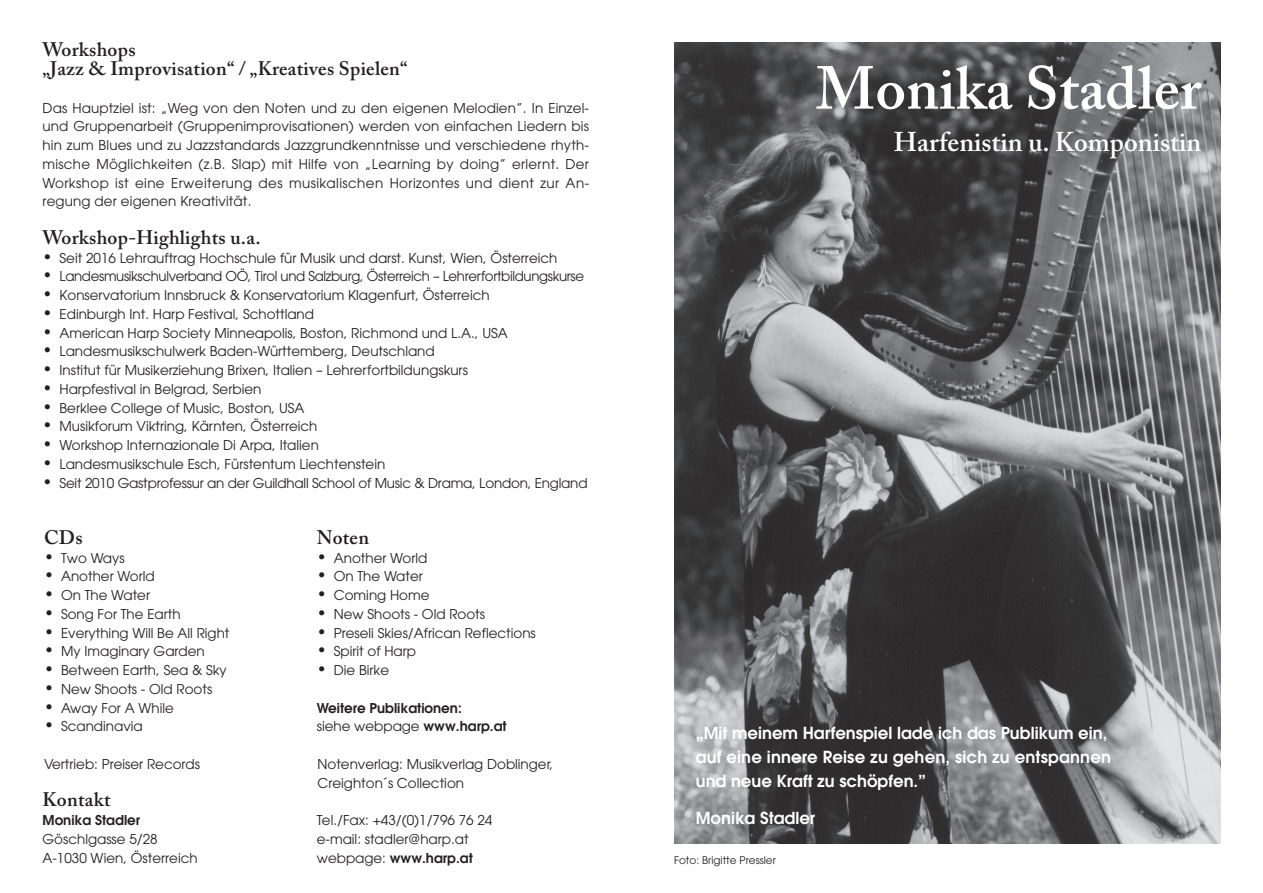
<style>
.page{position:relative;width:1263px;height:893px;background:#fff}
.page>*{position:absolute;margin:0;border:0;box-sizing:border-box;transform-origin:0 0}
.t1{font:600 60px "Adobe Caslon Pro";color:#fff}
.t2{font:600 27px "Adobe Caslon Pro";color:#fff}
.t3{font:600 19.5px/18.8px "Adobe Caslon Pro";letter-spacing:.015em;color:#231f20}
.t4{font:600 16.5px/24px "Avant Garde";color:#fff}
.t5{font:13.5px/18.8px "Avant Garde";color:#231f20}
.t6{font:13.5px "Avant Garde";letter-spacing:-.025em;color:#231f20}
.t7{font:600 13.5px/18.8px "Avant Garde";color:#231f20}
.t8{font:10.5px "Avant Garde";color:#231f20}
.s1{font-size:16.5px}
.s2{font-weight:400}
.s3{font-weight:600}
</style>
<div class="page">
<img style="left:674px;top:43px;width:546px;height:801px">
<h3 class="t3" style="left:43px;top:40px;width:367px">Workshops<br>„Jazz &amp; Improvisation“ / „Kreatives Spielen“</h3>
<p class="t5" style="left:43px;top:98px;width:548px;text-align:justify">Das Hauptziel ist: „Weg von den Noten und zu den eigenen Melodien”. In Einzel&shy;und Gruppenarbeit (Gruppenimprovisationen) werden von einfachen Liedern bis hin zum Blues und zu Jazzstandards Jazzgrundkenntnisse und verschiedene rhyth&shy;mische Möglichkeiten (z.B. Slap) mit Hilfe von „Learning by doing” erlernt. Der Workshop ist eine Erweiterung des musikalischen Horizontes und dient zur An&shy;regung der eigenen Kreativität.</p>
<h3 class="t3" style="left:43px;top:228px;width:220px">Workshop-Highlights u.a.</h3>
<p class="t5" style="left:43px;top:248px;width:516px"><span class="s1">•</span> Seit 2016 Lehrauftrag Hochschule für Musik und darst. Kunst, Wien, Österreich</p>
<p class="t6" style="left:43px;top:268px;width:543px"><span class="s1">•</span> Landesmusikschulverband OÖ, Tirol und Salzburg, Österreich – Lehrerfortbildungskurse</p>
<p class="t5" style="left:43px;top:286px;width:449px"><span class="s1">•</span> Konservatorium Innsbruck &amp; Konservatorium Klagenfurt, Österreich</p>
<p class="t5" style="left:43px;top:305px;width:273px"><span class="s1">•</span> Edinburgh Int. Harp Festival, Schottland</p>
<p class="t5" style="left:43px;top:323px;width:467px"><span class="s1">•</span> American Harp Society Minneapolis, Boston, Richmond und L.A., USA</p>
<p class="t5" style="left:43px;top:342px;width:394px"><span class="s1">•</span> Landesmusikschulwerk Baden-Württemberg, Deutschland</p>
<p class="t5" style="left:43px;top:361px;width:427px"><span class="s1">•</span> Institut für Musikerziehung Brixen, Italien – Lehrerfortbildungskurs</p>
<p class="t5" style="left:43px;top:380px;width:220px"><span class="s1">•</span> Harpfestival in Belgrad, Serbien</p>
<p class="t5" style="left:43px;top:398px;width:264px"><span class="s1">•</span> Berklee College of Music, Boston, USA</p>
<p class="t5" style="left:43px;top:417px;width:276px"><span class="s1">•</span> Musikforum Viktring, Kärnten, Österreich</p>
<p class="t5" style="left:43px;top:436px;width:278px"><span class="s1">•</span> Workshop Internazionale Di Arpa, Italien</p>
<p class="t5" style="left:43px;top:455px;width:344px"><span class="s1">•</span> Landesmusikschule Esch, Fürstentum Liechtenstein</p>
<p class="t5" style="left:43px;top:473px;width:546px"><span class="s1">•</span> Seit 2010 Gastprofessur an der Guildhall School of Music &amp; Drama, London, England</p>
<h3 class="t3" style="left:44px;top:528px;width:40px">CDs</h3>
<p class="t5" style="left:44px;top:548px;width:82px"><span class="s1">•</span> Two Ways</p>
<p class="t5" style="left:44px;top:567px;width:112px"><span class="s1">•</span> Another World</p>
<p class="t5" style="left:44px;top:586px;width:108px"><span class="s1">•</span> On The Water</p>
<p class="t5" style="left:44px;top:605px;width:138px"><span class="s1">•</span> Song For The Earth</p>
<p class="t5" style="left:44px;top:623px;width:187px"><span class="s1">•</span> Everything Will Be All Right</p>
<p class="t5" style="left:44px;top:642px;width:162px"><span class="s1">•</span> My Imaginary Garden</p>
<p class="t5" style="left:44px;top:661px;width:184px"><span class="s1">•</span> Between Earth, Sea &amp; Sky</p>
<p class="t5" style="left:44px;top:680px;width:170px"><span class="s1">•</span> New Shoots - Old Roots</p>
<p class="t5" style="left:44px;top:698px;width:131px"><span class="s1">•</span> Away For A While</p>
<p class="t5" style="left:44px;top:717px;width:100px"><span class="s1">•</span> Scandinavia</p>
<h3 class="t3" style="left:317px;top:528px;width:54px">Noten</h3>
<p class="t5" style="left:317px;top:548px;width:112px"><span class="s1">•</span> Another World</p>
<p class="t5" style="left:317px;top:567px;width:108px"><span class="s1">•</span> On The Water</p>
<p class="t5" style="left:317px;top:586px;width:114px"><span class="s1">•</span> Coming Home</p>
<p class="t5" style="left:317px;top:605px;width:170px"><span class="s1">•</span> New Shoots - Old Roots</p>
<p class="t5" style="left:317px;top:623px;width:220px"><span class="s1">•</span> Preseli Skies/African Reflections</p>
<p class="t5" style="left:317px;top:642px;width:101px"><span class="s1">•</span> Spirit of Harp</p>
<p class="t5" style="left:317px;top:661px;width:74px"><span class="s1">•</span> Die Birke</p>
<p class="t7" style="left:317px;top:698px;width:191px">Weitere Publikationen:<br><span class="s2">siehe webpage</span> www.harp.at</p>
<p class="t5" style="left:44px;top:755px;width:158px">Vertrieb: Preiser Records</p>
<p class="t5" style="left:317px;top:755px;width:237px">Notenverlag: Musikverlag Doblinger,<br>Creighton´s Collection</p>
<p class="t5" style="left:317px;top:811px;width:177px">Tel./Fax: +43/(0)1/796 76 24 e-mail: stadler@harp.at webpage: <span class="s3">www.harp.at</span></p>
<h3 class="t3" style="left:43px;top:790px;width:69px">Kontakt</h3>
<p class="t7" style="left:43px;top:811px;width:99px">Monika Stadler</p>
<p class="t5" style="left:43px;top:830px;width:157px">Göschlgasse 5/28<br>A-1030 Wien, Österreich</p>
<h1 class="t1" style="left:816px;top:53px;width:387px">Monika Stadler</h1>
<h2 class="t2" style="left:894px;top:125px;width:309px">Harfenistin u. Komponistin</h2>
<p class="t4" style="left:696px;top:721px;width:417px">„Mit meinem Harfenspiel lade ich das Publikum ein, auf eine innere Reise zu gehen, sich zu entspannen und neue Kraft zu schöpfen.”</p>
<p class="t4" style="left:696px;top:805px;width:121px">Monika Stadler</p>
<p class="t8" style="left:674px;top:854px;width:103px">Foto: Brigitte Pressler</p>
</div>
